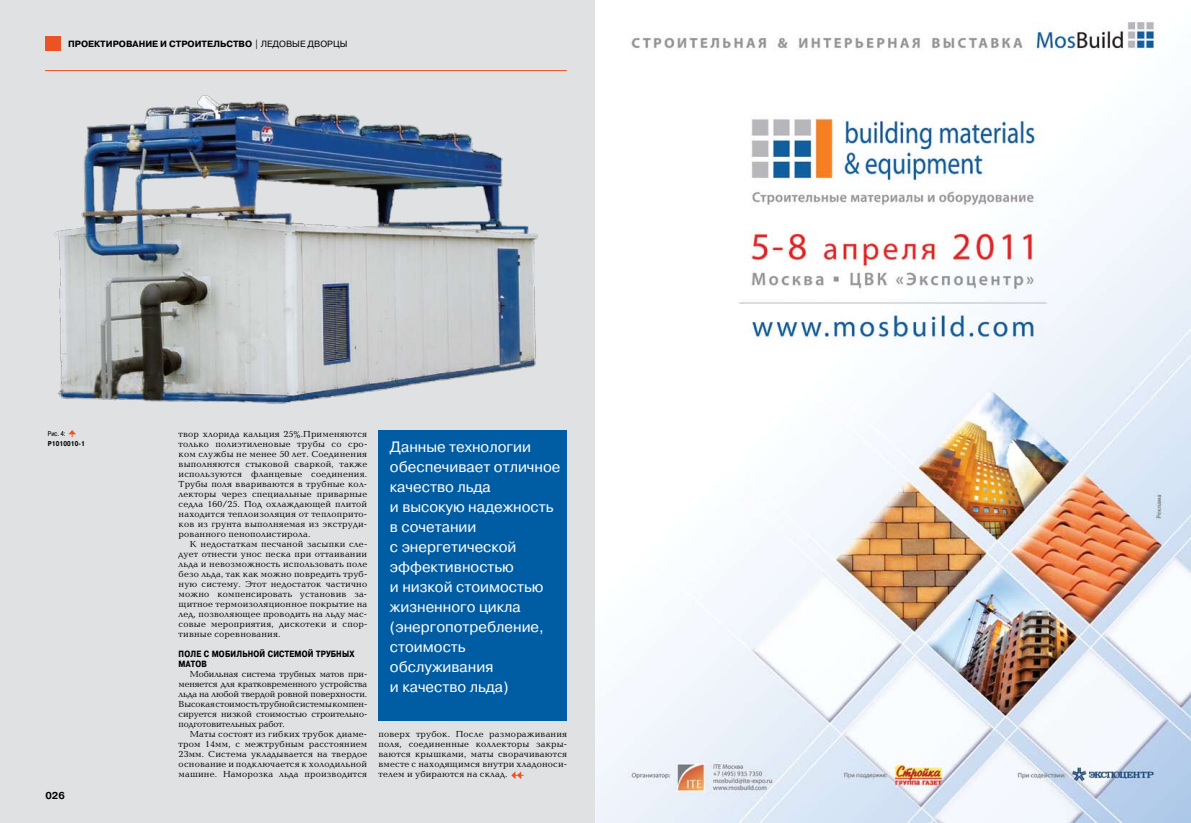
<style>
.page{position:relative;width:1191px;height:823px;background:#fff}
.page>*{position:absolute;margin:0;border:0;box-sizing:border-box;transform-origin:0 0}
.t1{font:15px/20px "Pragmatica C";color:#fff}
.t2{font:700 10px "Pragmatica C";color:#000}
.t3{font:9px/10px "Baltica C";letter-spacing:.02em;color:#000;text-align:justify}
.t4{font:700 9px "Pragmatica C";color:#000}
.t5{font:700 9px/10px "Pragmatica Cond C";letter-spacing:.02em;color:#000}
.t6{font:700 7px "Pragmatica Cond C";color:#000}
.t7{font:7px "Pragmatica Cond C";color:#000}
.s1{font-weight:400}
</style>
<div class="page">
<div style="left:0;top:0;width:595px;height:822px;background:#e0e1e2"></div>
<div style="left:45px;top:36px;width:16px;height:14px;background:#eb5324"></div>
<hr style="left:45px;top:70px;width:522px;height:1px;background:#eb5324">
<img style="left:54px;top:95px;width:484px;height:309px">
<div style="left:378px;top:430px;width:189px;height:290px;background:#005da3"></div>
<svg style="left:511px;top:771px;width:12px;height:7px"></svg>
<svg style="left:68px;top:430px;width:8px;height:7px"></svg>
<img style="left:595px;top:22px;width:596px;height:800px">
<p class="t4" style="left:68px;top:39px;width:281px">ПРОЕКТИРОВАНИЕ И СТРОИТЕЛЬСТВО <span class="s1">| ЛЕДОВЫЕ ДВОРЦЫ</span></p>
<p class="t7" style="left:48px;top:429px;width:19px">Рис. 4:</p>
<p class="t6" style="left:48px;top:439px;width:39px">P1010010-1</p>
<p class="t2" style="left:45px;top:789px;width:21px">026</p>
<p class="t3" style="left:179px;top:429px;width:190px">твор хлорида кальция 25%.Применяются только полиэтиленовые трубы со сро&shy;ком службы не менее 50 лет. Соединения выполняются стыковой сваркой, также используются фланцевые соединения.<br>Трубы поля ввариваются в трубные кол&shy;лекторы через специальные приварные седла 160/25. Под охлаждающей плитой находится теплоизоляция от теплоприто&shy;ков из грунта выполняемая из экструди&shy;рованного пенополистирола.</p>
<p class="t3" style="left:179px;top:539px;width:190px;text-indent:11px">К недостаткам песчаной засыпки сле&shy;дует отнести унос песка при оттаивании льда и невозможность использовать поле безо льда, так как можно повредить труб&shy;ную систему. Этот недостаток частично можно компенсировать установив за&shy;щитное термоизоляционное покрытие на лед, позволяющее проводить на льду мас&shy;совые мероприятия, дискотеки и спор&shy;тивные соревнования.</p>
<p class="t5" style="left:179px;top:648px;width:177px">Поле с мобильной системой трубных матов</p>
<p class="t3" style="left:179px;top:669px;width:190px;text-indent:11px">Мобильная система трубных матов при&shy;меняется для кратковременного устройства льда на любой твердой ровной поверхности.<br>Высокая стоимость трубной системы компен&shy;сируется низкой стоимостью строительно&shy;подготовительных работ.</p>
<p class="t3" style="left:179px;top:729px;width:190px;text-indent:11px">Маты состоят из гибких трубок диаме&shy;тром 14мм, с межтрубным расстоянием 23мм. Система укладывается на твердое основание и подключается к холодильной машине. Наморозка льда производится</p>
<p class="t3" style="left:378px;top:729px;width:190px">поверх трубок. После размораживания поля, соединенные коллекторы закры&shy;ваются крышками, маты сворачиваются вместе с находящимся внутри хладоноси&shy;телем и убираются на склад.</p>
<h1 class="t1" style="left:390px;top:437px;width:172px">Данные технологии обеспечивает отличное качество льда<br>и высокую надежность в сочетании<br>с энергетической эффективностью<br>и низкой стоимостью жизненного цикла (энергопотребление, стоимость обслуживания<br>и качество льда)</h1>
</div>
